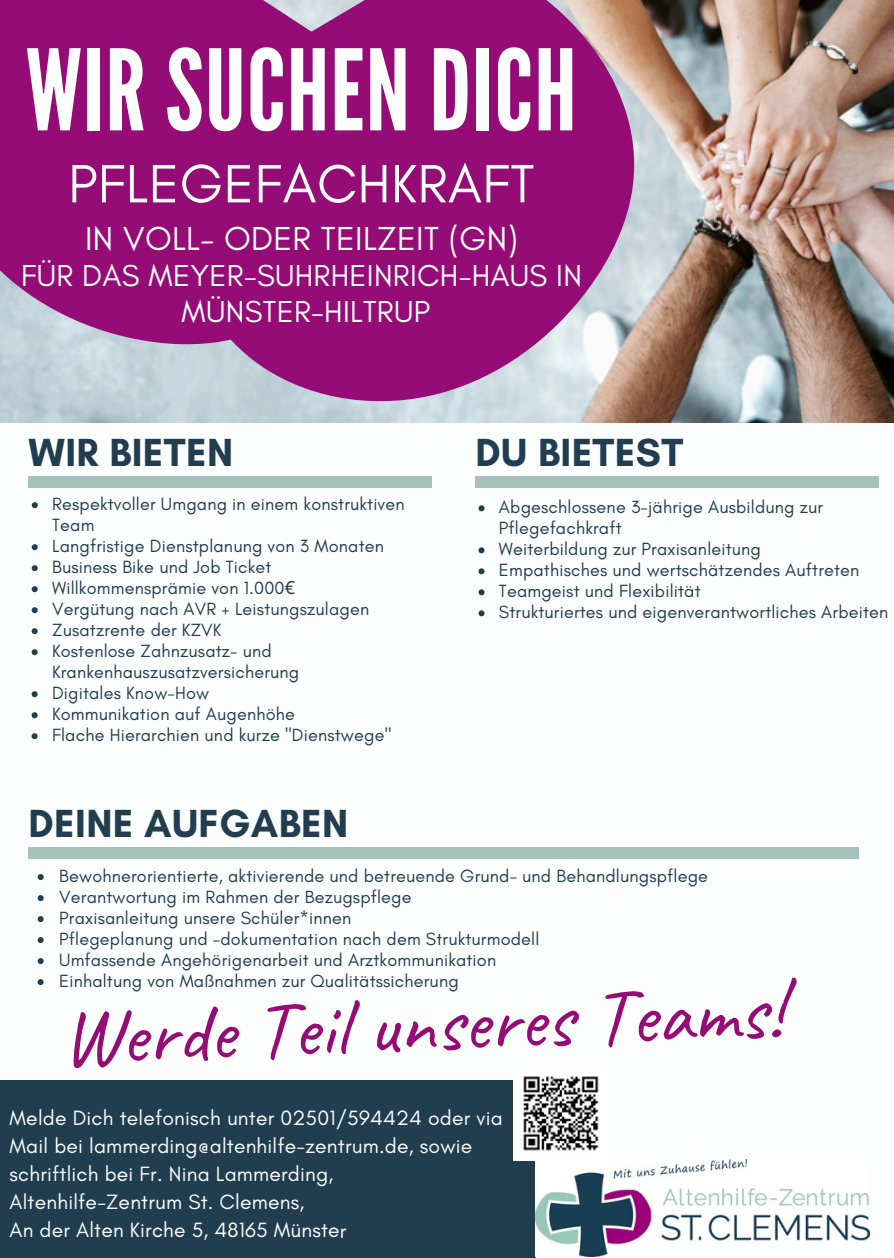
<style>
.page{position:relative;width:894px;height:1258px;background:#fff}
.page>*{position:absolute;margin:0;border:0;box-sizing:border-box;transform-origin:0 0}
.t1{font:111.9px "League Gothic";letter-spacing:.01em;color:#fcfefe}
.t2{font:81.6px "Caveat";color:#960c76}
.t3{font:54.9px "Glacial Indifference";letter-spacing:.01em;color:#fcfefe}
.t4{font:700 39.9px "Glacial Indifference";letter-spacing:.01em;color:#203e50}
.t5{font:33.9px "Glacial Indifference";letter-spacing:.01em;color:#fcfefe}
.t6{font:30.9px/36px "Glacial Indifference";letter-spacing:.01em;color:#fcfefe;text-align:center}
.t7{font:21px/28.2px "Glacial Indifference";letter-spacing:.01em;color:#fcfefe}
.t8{font:18px/21px "Glacial Indifference";letter-spacing:.01em;color:#203e50}
.s1{font-family:"Noto Sans"}
</style>
<div class="page">
<div style="left:0;top:1080px;width:535px;height:178px;background:#203e50"></div>
<img style="left:0;top:0;width:893px;height:423px">
<svg style="left:0;top:0;width:94px;height:346px;background:#9b2482"></svg>
<svg style="left:94px;top:0;width:610px;height:488px;background:#ab5395"></svg>
<div style="left:29px;top:476px;width:403px;height:11px;background:#a5c1bc"></div>
<div style="left:29px;top:847px;width:830px;height:11px;background:#a5c1bc"></div>
<div style="left:475px;top:476px;width:403px;height:11px;background:#a5c1bc"></div>
<img style="left:535px;top:1159px;width:333px;height:97px">
<img style="left:513px;top:1076px;width:95px;height:84px">
<svg style="left:32px;top:502px;width:6px;height:6px"></svg>
<svg style="left:32px;top:544px;width:6px;height:6px"></svg>
<svg style="left:32px;top:565px;width:6px;height:6px"></svg>
<svg style="left:32px;top:586px;width:6px;height:6px"></svg>
<svg style="left:32px;top:607px;width:6px;height:6px"></svg>
<svg style="left:32px;top:628px;width:6px;height:6px"></svg>
<svg style="left:32px;top:649px;width:6px;height:6px"></svg>
<svg style="left:32px;top:691px;width:6px;height:6px"></svg>
<svg style="left:32px;top:712px;width:6px;height:6px"></svg>
<svg style="left:32px;top:733px;width:6px;height:6px"></svg>
<svg style="left:478px;top:505px;width:6px;height:6px"></svg>
<svg style="left:478px;top:547px;width:6px;height:6px"></svg>
<svg style="left:478px;top:568px;width:6px;height:6px"></svg>
<svg style="left:478px;top:589px;width:6px;height:6px"></svg>
<svg style="left:478px;top:610px;width:6px;height:6px"></svg>
<svg style="left:38px;top:874px;width:6px;height:6px"></svg>
<svg style="left:38px;top:895px;width:6px;height:6px"></svg>
<svg style="left:38px;top:916px;width:6px;height:6px"></svg>
<svg style="left:38px;top:937px;width:6px;height:6px"></svg>
<svg style="left:38px;top:958px;width:6px;height:6px"></svg>
<svg style="left:38px;top:979px;width:6px;height:6px"></svg>
<p class="t1" style="left:26px;top:26px;width:552px">WIR SUCHEN DICH</p>
<p class="t3" style="left:68px;top:150px;width:467px">PFLEGEFACHKRAFT</p>
<p class="t5" style="left:85px;top:217px;width:434px">IN VOLL- ODER TEILZEIT (GN)</p>
<p class="t6" style="left:21px;top:257px;width:562px">FÜR DAS MEYER-SUHRHEINRICH-HAUS IN<br>MÜNSTER-HILTRUP</p>
<p class="t4" style="left:29px;top:428px;width:206px">WIR BIETEN</p>
<h2 class="t8" style="left:52px;top:493px;width:354px">Respektvoller Umgang in einem konstruktiven<br>Team</h2>
<h2 class="t8" style="left:52px;top:535px;width:333px">Langfristige Dienstplanung von 3 Monaten</h2>
<p class="t8" style="left:52px;top:556px;width:221px">Business Bike und Job Ticket</p>
<p class="t8" style="left:52px;top:577px;width:244px">Willkommensprämie von 1.000<span class="s1">€</span></p>
<p class="t8" style="left:52px;top:598px;width:318px">Vergütung nach AVR + Leistungszulagen</p>
<p class="t8" style="left:52px;top:619px;width:171px">Zusatzrente der KZVK</p>
<p class="t8" style="left:52px;top:640px;width:248px">Kostenlose Zahnzusatz- und<br>Krankenhauszusatzversicherung</p>
<p class="t8" style="left:52px;top:682px;width:159px">Digitales Know-How</p>
<p class="t8" style="left:52px;top:703px;width:244px">Kommunikation auf Augenhöhe</p>
<p class="t8" style="left:52px;top:724px;width:341px">Flache Hierarchien und kurze "Dienstwege"</p>
<p class="t4" style="left:29px;top:799px;width:321px">DEINE AUFGABEN</p>
<p class="t4" style="left:475px;top:428px;width:209px">DU BIETEST</p>
<p class="t8" style="left:499px;top:496px;width:325px">Abgeschlossene 3-jährige Ausbildung zur<br>Pflegefachkraft</p>
<p class="t8" style="left:499px;top:538px;width:263px">Weiterbildung zur Praxisanleitung</p>
<p class="t8" style="left:499px;top:559px;width:362px">Empathisches und wertschätzendes Auftreten</p>
<p class="t8" style="left:499px;top:580px;width:203px">Teamgeist und Flexibilität</p>
<h2 class="t8" style="left:499px;top:601px;width:391px">Strukturiertes und eigenverantwortliches Arbeiten</h2>
<p class="t8" style="left:59px;top:865px;width:650px">Bewohnerorientierte, aktivierende und betreuende Grund- und Behandlungspflege</p>
<p class="t8" style="left:59px;top:886px;width:354px">Verantwortung im Rahmen der Bezugspflege</p>
<p class="t8" style="left:59px;top:907px;width:293px">Praxisanleitung unsere Schüler*innen</p>
<p class="t8" style="left:59px;top:928px;width:481px">Pflegeplanung und -dokumentation nach dem Strukturmodell</p>
<h1 class="t8" style="left:59px;top:949px;width:438px">Umfassende Angehörigenarbeit und Arztkommunikation</h1>
<p class="t8" style="left:59px;top:970px;width:401px">Einhaltung von Maßnahmen zur Qualitätssicherung</p>
<p class="t2" style="left:59px;top:985px;width:723px;rotate:-2deg">Werde Teil unseres Teams!</p>
<p class="t7" style="left:10px;top:1103px;width:494px">Melde Dich telefonisch unter 02501/594424 oder via Mail bei lammerding@altenhilfe-zentrum.de, sowie schriftlich bei Fr. Nina Lammerding, Altenhilfe-Zentrum St. Clemens,<br>An der Alten Kirche 5, 48165 Münster</p>
</div>
